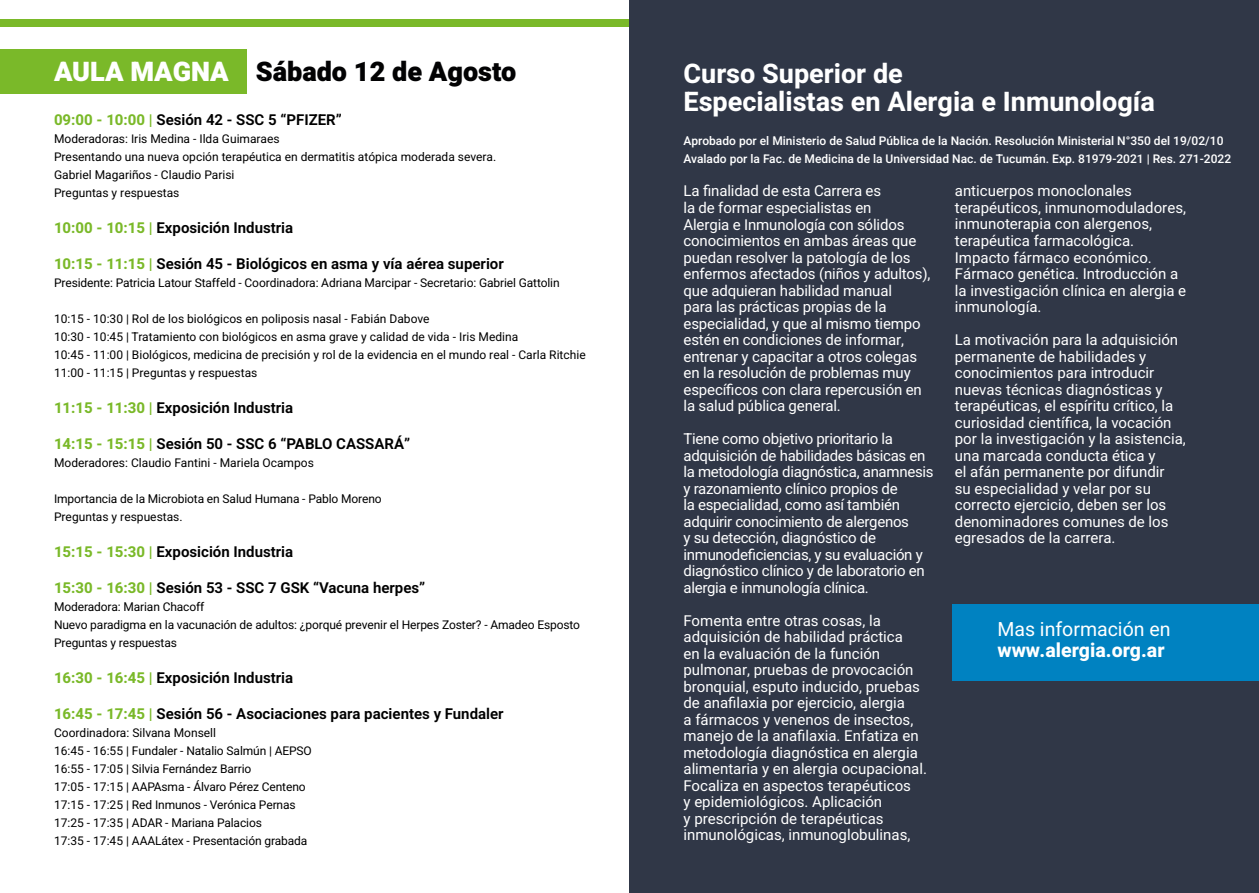
<style>
.page{position:relative;width:1259px;height:893px;background:#fff}
.page>*{position:absolute;margin:0;border:0;box-sizing:border-box;transform-origin:0 0}
.t1{font:700 27px/28.5px "Heebo";color:#fff}
.t2{font:900 27px "Heebo";color:#020203}
.t3{font:800 19.5px "Heebo";color:#fff}
.t4{font:19.5px "Heebo";color:#fff}
.t5{font:15px/16.5px "Heebo";color:#fff}
.t6{font:600 15px "Heebo";color:#000}
.t7{font:15px/16.5px "Heebo";letter-spacing:-.02em;color:#fff}
.t8{font:12px/18px "Heebo";color:#000}
.t9{font:500 12px/18px "Heebo";color:#fff}
.s1{color:#fff}
.s2{font-weight:700;color:#7ab929}
</style>
<div class="page">
<div style="left:0;top:49px;width:247px;height:45px;background:#7ab929"></div>
<div style="left:1px;top:19px;width:1258px;height:7px;background:#7ab929"></div>
<div style="left:629px;top:0;width:630px;height:893px;background:#303747"></div>
<div style="left:952px;top:604px;width:307px;height:76px;background:#0082c1"></div>
<h1 class="t2" style="left:54px;top:53px;width:464px"><span class="s1">AULA MAGNA</span> Sábado 12 de Agosto</h1>
<p class="t6" style="left:54px;top:109px;width:289px"><span class="s2">09:00 - 10:00 |</span> Sesión 42 - SSC 5 “PFIZER”</p>
<p class="t8" style="left:54px;top:129px;width:444px">Moderadoras: Iris Medina - Ilda Guimaraes<br>Presentando una nueva opción terapéutica en dermatitis atópica moderada severa.<br>Gabriel Magariños - Claudio Parisi<br>Preguntas y respuestas</p>
<p class="t6" style="left:54px;top:217px;width:241px"><span class="s2">10:00 - 10:15 |</span> Exposición Industria</p>
<p class="t6" style="left:54px;top:253px;width:451px"><span class="s2">10:15 - 11:15 |</span> Sesión 45 - Biológicos en asma y vía aérea superior</p>
<p class="t8" style="left:54px;top:273px;width:507px">Presidente: Patricia Latour Staffeld - Coordinadora: Adriana Marcipar - Secretario: Gabriel Gattolin</p>
<p class="t8" style="left:54px;top:309px;width:533px">10:15 - 10:30 | Rol de los biológicos en poliposis nasal - Fabián Dabove<br>10:30 - 10:45 | Tratamiento con biológicos en asma grave y calidad de vida - Iris Medina<br>10:45 - 11:00 | Biológicos, medicina de precisión y rol de la evidencia en el mundo real - Carla Ritchie 11:00 - 11:15 | Preguntas y respuestas</p>
<p class="t6" style="left:54px;top:397px;width:241px"><span class="s2">11:15 - 11:30 |</span> Exposición Industria</p>
<p class="t6" style="left:54px;top:433px;width:358px"><span class="s2">14:15 - 15:15 |</span> Sesión 50 - SSC 6 “PABLO CASSARÁ”</p>
<p class="t8" style="left:54px;top:453px;width:261px">Moderadores: Claudio Fantini - Mariela Ocampos</p>
<p class="t8" style="left:54px;top:489px;width:329px">Importancia de la Microbiota en Salud Humana - Pablo Moreno<br>Preguntas y respuestas.</p>
<p class="t6" style="left:54px;top:541px;width:241px"><span class="s2">15:15 - 15:30 |</span> Exposición Industria</p>
<p class="t6" style="left:54px;top:577px;width:373px"><span class="s2">15:30 - 16:30 |</span> Sesión 53 - SSC 7 GSK “Vacuna herpes”</p>
<p class="t8" style="left:54px;top:597px;width:527px">Moderadora: Marian Chacoff<br>Nuevo paradigma en la vacunación de adultos: ¿porqué prevenir el Herpes Zoster? - Amadeo Esposto<br>Preguntas y respuestas</p>
<p class="t6" style="left:54px;top:667px;width:241px"><span class="s2">16:30 - 16:45 |</span> Exposición Industria</p>
<p class="t6" style="left:54px;top:703px;width:451px"><span class="s2">16:45 - 17:45 |</span> Sesión 56 - Asociaciones para pacientes y Fundaler</p>
<p class="t8" style="left:54px;top:723px;width:259px">Coordinadora: Silvana Monsell<br>16:45 - 16:55 | Fundaler - Natalio Salmún | AEPSO 16:55 - 17:05 | Silvia Fernández Barrio<br>17:05 - 17:15 | AAPAsma - Álvaro Pérez Centeno 17:15 - 17:25 | Red Inmunos - Verónica Pernas 17:25 - 17:35 | ADAR - Mariana Palacios<br>17:35 - 17:45 | AAALátex - Presentación grabada</p>
<h1 class="t1" style="left:683px;top:59px;width:473px">Curso Superior de<br>Especialistas en Alergia e Inmunología</h1>
<p class="t9" style="left:683px;top:131px;width:549px">Aprobado por el Ministerio de Salud Pública de la Nación. Resolución Ministerial N°350 del 19/02/10<br>Avalado por la Fac. de Medicina de la Universidad Nac. de Tucumán. Exp. 81979-2021 | Res. 271-2022</p>
<p class="t5" style="left:683px;top:183px;width:248px">La finalidad de esta Carrera es<br>la de formar especialistas en<br>Alergia e Inmunología con sólidos conocimientos en ambas áreas que puedan resolver la patología de los enfermos afectados (niños y adultos), que adquieran habilidad manual<br>para las prácticas propias de la especialidad, y que al mismo tiempo estén en condiciones de informar, entrenar y capacitar a otros colegas en la resolución de problemas muy específicos con clara repercusión en la salud pública general.</p>
<p class="t7" style="left:683px;top:430px;width:251px">Tiene como objetivo prioritario la adquisición de habilidades básicas en la metodología diagnóstica, anamnesis y razonamiento clínico propios de<br>la especialidad, como así también adquirir conocimiento de alergenos<br>y su detección, diagnóstico de inmunodeficiencias, y su evaluación y diagnóstico clínico y de laboratorio en alergia e inmunología clínica.</p>
<p class="t5" style="left:683px;top:612px;width:245px">Fomenta entre otras cosas, la adquisición de habilidad práctica<br>en la evaluación de la función pulmonar, pruebas de provocación bronquial, esputo inducido, pruebas de anafilaxia por ejercicio, alergia<br>a fármacos y venenos de insectos, manejo de la anafilaxia. Enfatiza en metodología diagnóstica en alergia alimentaria y en alergia ocupacional.<br>Focaliza en aspectos terapéuticos<br>y epidemiológicos. Aplicación<br>y prescripción de terapéuticas inmunológicas, inmunoglobulinas,</p>
<p class="t5" style="left:955px;top:183px;width:233px">anticuerpos monoclonales terapéuticos, inmunomoduladores, inmunoterapia con alergenos, terapéutica farmacológica.<br>Impacto fármaco económico.<br>Fármaco genética. Introducción a la investigación clínica en alergia e inmunología.</p>
<p class="t5" style="left:955px;top:331px;width:232px">La motivación para la adquisición permanente de habilidades y conocimientos para introducir nuevas técnicas diagnósticas y terapéuticas, el espíritu crítico, la curiosidad científica, la vocación por la investigación y la asistencia, una marcada conducta ética y<br>el afán permanente por difundir<br>su especialidad y velar por su correcto ejercicio, deben ser los denominadores comunes de los egresados de la carrera.</p>
<h2 class="t4" style="left:997px;top:616px;width:175px">Mas información en</h2>
<h2 class="t3" style="left:997px;top:637px;width:169px">www.alergia.org.ar</h2>
</div>
